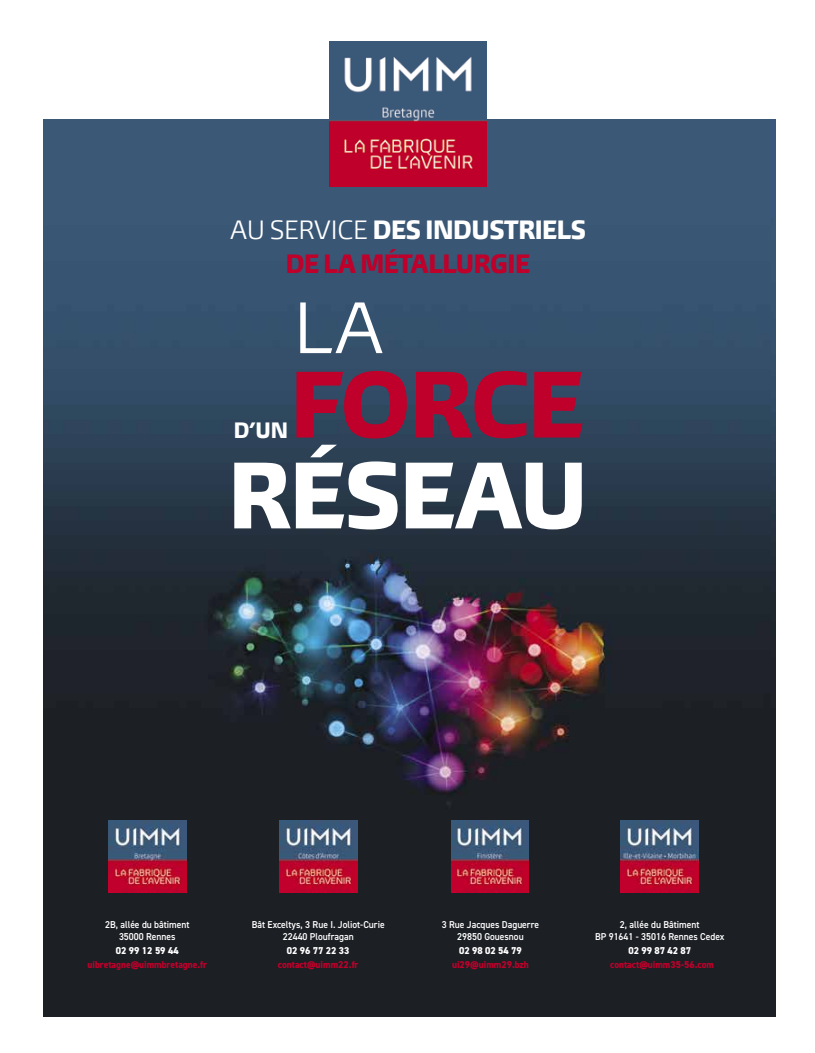
<style>
.page{position:relative;width:815px;height:1053px;background:#fff}
.page>*{position:absolute;margin:0;border:0;box-sizing:border-box;transform-origin:0 0}
.t1{font:800 87.5px "Burlingame Pro";letter-spacing:-.02em;color:#fff}
.t2{font:800 87.5px "Burlingame Pro";letter-spacing:-.025em;color:#be002b}
.t3{font:67.5px "Burlingame Pro";color:#fff}
.t4{font:800 24.62px/34px "Burlingame Pro";letter-spacing:-.02em;color:#be002b;text-align:center;scale:.95 1}
.t5{font:800 20.75px "Burlingame Pro";color:#fff;scale:.95 1}
.t6{font:600 10px/12px "DIN2014";color:#fff;text-align:center;scale:.95 1}
.t7{font:800 10px "DIN2014";color:#be002b;scale:.95 1}
.t8{font:800 10px "DIN2014";color:#fff;scale:.95 1}
.s1{font-weight:400;color:#fff}
.s2{color:#fff}
</style>
<div class="page">
<img style="left:43px;top:119px;width:733px;height:897px">
<img style="left:329px;top:41px;width:157px;height:146px">
<img style="left:108px;top:820px;width:78px;height:72px">
<img style="left:452px;top:820px;width:76px;height:72px">
<img style="left:621px;top:820px;width:78px;height:72px">
<img style="left:279px;top:820px;width:78px;height:72px">
<h3 class="t4" style="left:230px;top:213px;width:376px"><span class="s1">AU SERVICE</span> <span class="s2">DES INDUSTRIELS<br></span>DE LA MÉTALLURGIE</h3>
<h2 class="t3" style="left:293px;top:285px;width:93px">LA</h2>
<h1 class="t2" style="left:290px;top:349px;width:296px">FORCE</h1>
<h1 class="t1" style="left:228px;top:440px;width:362px">RÉSEAU</h1>
<h3 class="t5" style="left:234px;top:416px;width:58px">D’UN</h3>
<p class="t6" style="left:105px;top:918px;width:90px">2B, allée du bâtiment<br>35000 Rennes</p>
<p class="t8" style="left:116px;top:943px;width:67px">02 99 12 59 44</p>
<p class="t7" style="left:88px;top:958px;width:127px">uibretagne@uimmbretagne.fr</p>
<p class="t6" style="left:252px;top:918px;width:141px">Bât Exceltys, 3 Rue I. Joliot-Curie<br>22440 Ploufragan</p>
<p class="t8" style="left:287px;top:943px;width:67px">02 96 77 22 33</p>
<p class="t7" style="left:278px;top:958px;width:86px">contact@uimm22.fr</p>
<p class="t6" style="left:442px;top:918px;width:104px">3 Rue Jacques Daguerre<br>29850 Gouesnou</p>
<p class="t8" style="left:459px;top:943px;width:67px">02 98 02 54 79</p>
<p class="t7" style="left:452px;top:958px;width:82px">ui29@uimm29.bzh</p>
<p class="t6" style="left:595px;top:918px;width:138px">2, allée du Bâtiment<br>BP 91641 - 35016 Rennes Cedex</p>
<p class="t8" style="left:628px;top:943px;width:68px">02 99 87 42 87</p>
<p class="t7" style="left:610px;top:958px;width:111px">contact@uimm35-56.com</p>
</div>
